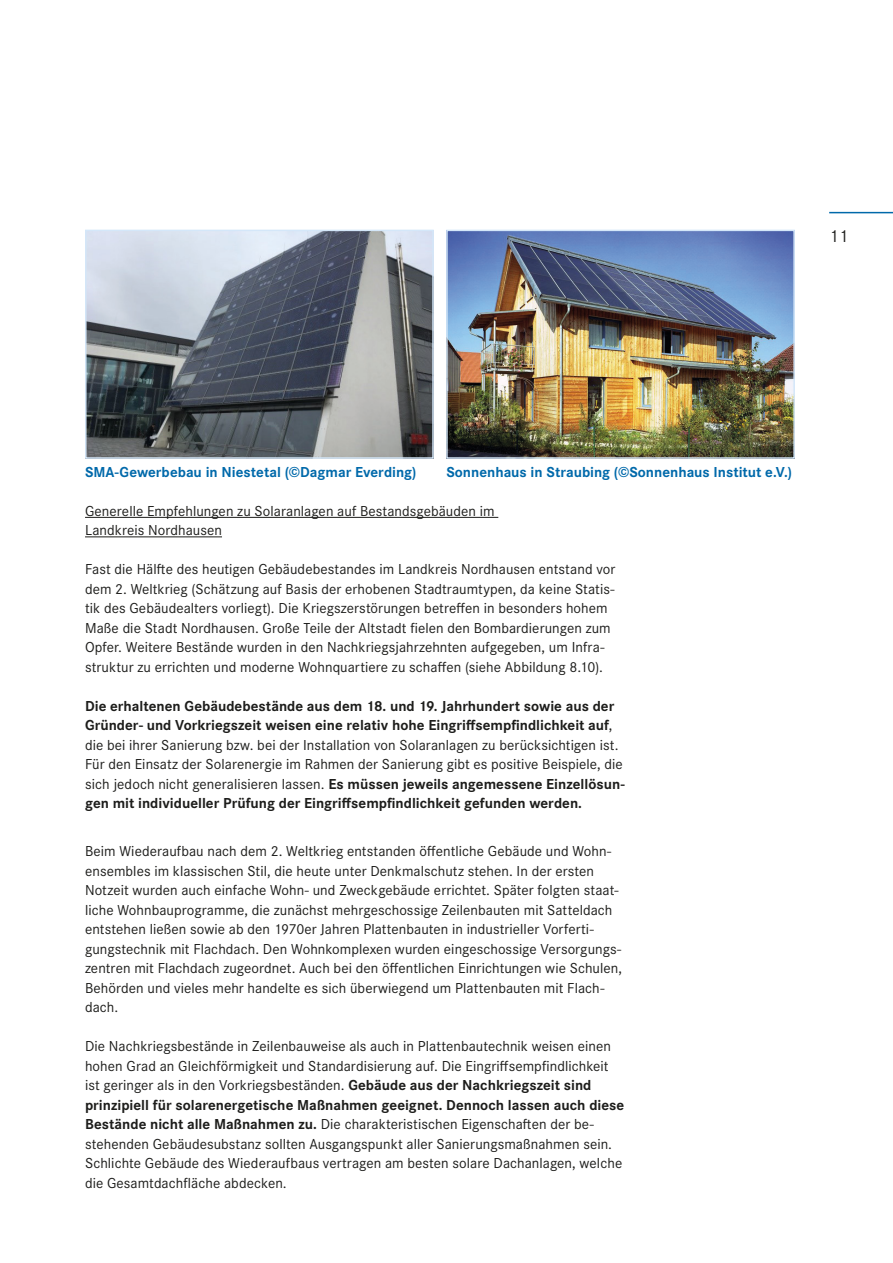
<style>
.page{position:relative;width:893px;height:1263px;background:#fff}
.page>*{position:absolute;margin:0;border:0;box-sizing:border-box;transform-origin:0 0}
.t1{font:18px "Corporate S Pro";color:#1d1d1b}
.t2{font:15px/19.5px "Corporate S Pro";letter-spacing:.005em;color:#1d1d1b}
.t3{font:700 15px/19.5px "Corporate S Pro";color:#1d1d1b}
.t4{font:700 15px "Corporate S Pro";color:#0069aa}
.s1{font-weight:400}
.s2{font-weight:700}
</style>
<div class="page">
<hr style="left:829px;top:212px;width:64px;height:1px;background:#0069aa">
<hr style="left:85px;top:517px;width:413px;height:1px;background:#1d1d1b">
<hr style="left:85px;top:536px;width:137px;height:1px;background:#1d1d1b">
<img style="left:88px;top:233px;width:343px;height:223px">
<div style="left:85px;top:230px;width:349px;height:229px;border:2px solid #d4e7f9"></div>
<img style="left:449px;top:233px;width:343px;height:223px">
<div style="left:446px;top:230px;width:349px;height:229px;border:2px solid #d4e7f9"></div>
<p class="t1" style="left:829px;top:223px;width:21px">11</p>
<p class="t4" style="left:85px;top:460px;width:333px">SMA-Gewerbebau in Niestetal (©Dagmar Everding)</p>
<p class="t4" style="left:446px;top:460px;width:347px">Sonnenhaus in Straubing (©Sonnenhaus Institut e.V.)</p>
<p class="t2" style="left:85px;top:500px;width:411px">Generelle Empfehlungen zu Solaranlagen auf Bestandsgebäuden im<br>Landkreis Nordhausen</p>
<p class="t2" style="left:85px;top:559px;width:532px">Fast die Hälfte des heutigen Gebäudebestandes im Landkreis Nordhausen entstand vor dem 2. Weltkrieg (Schätzung auf Basis der erhobenen Stadtraumtypen, da keine Statis&shy;tik des Gebäudealters vorliegt). Die Kriegszerstörungen betreffen in besonders hohem Maße die Stadt Nordhausen. Große Teile der Altstadt fielen den Bombardierungen zum Opfer. Weitere Bestände wurden in den Nachkriegsjahrzehnten aufgegeben, um Infra&shy;struktur zu errichten und moderne Wohnquartiere zu schaffen (siehe Abbildung 8.10).</p>
<p class="t3" style="left:85px;top:695px;width:541px">Die erhaltenen Gebäudebestände aus dem 18. und 19. Jahrhundert sowie aus der Gründer- und Vorkriegszeit weisen eine relativ hohe Eingriffsempfindlichkeit auf<span class="s1">, die bei ihrer Sanierung bzw. bei der Installation von Solaranlagen zu berücksichtigen ist.<br>Für den Einsatz der Solarenergie im Rahmen der Sanierung gibt es positive Beispiele, die sich jedoch nicht generalisieren lassen.</span> Es müssen jeweils angemessene Einzellösun&shy;gen mit individueller Prüfung der Eingriffsempfindlichkeit gefunden werden.</p>
<p class="t2" style="left:85px;top:841px;width:539px">Beim Wiederaufbau nach dem 2. Weltkrieg entstanden öffentliche Gebäude und Wohn&shy;ensembles im klassischen Stil, die heute unter Denkmalschutz stehen. In der ersten Notzeit wurden auch einfache Wohn- und Zweckgebäude errichtet. Später folgten staat&shy;liche Wohnbauprogramme, die zunächst mehrgeschossige Zeilenbauten mit Satteldach entstehen ließen sowie ab den 1970er Jahren Plattenbauten in industrieller Vorferti&shy;gungstechnik mit Flachdach. Den Wohnkomplexen wurden eingeschossige Versorgungs&shy;zentren mit Flachdach zugeordnet. Auch bei den öffentlichen Einrichtungen wie Schulen, Behörden und vieles mehr handelte es sich überwiegend um Plattenbauten mit Flach&shy;dach.</p>
<p class="t2" style="left:85px;top:1036px;width:541px">Die Nachkriegsbestände in Zeilenbauweise als auch in Plattenbautechnik weisen einen hohen Grad an Gleichförmigkeit und Standardisierung auf. Die Eingriffsempfindlichkeit ist geringer als in den Vorkriegsbeständen. <span class="s2">Gebäude aus der Nachkriegszeit sind prinzipiell für solarenergetische Maßnahmen geeignet. Dennoch lassen auch diese Bestände nicht alle Maßnahmen zu.</span> Die charakteristischen Eigenschaften der be&shy;stehenden Gebäudesubstanz sollten Ausgangspunkt aller Sanierungsmaßnahmen sein.<br>Schlichte Gebäude des Wiederaufbaus vertragen am besten solare Dachanlagen, welche die Gesamtdachfläche abdecken.</p>
</div>
